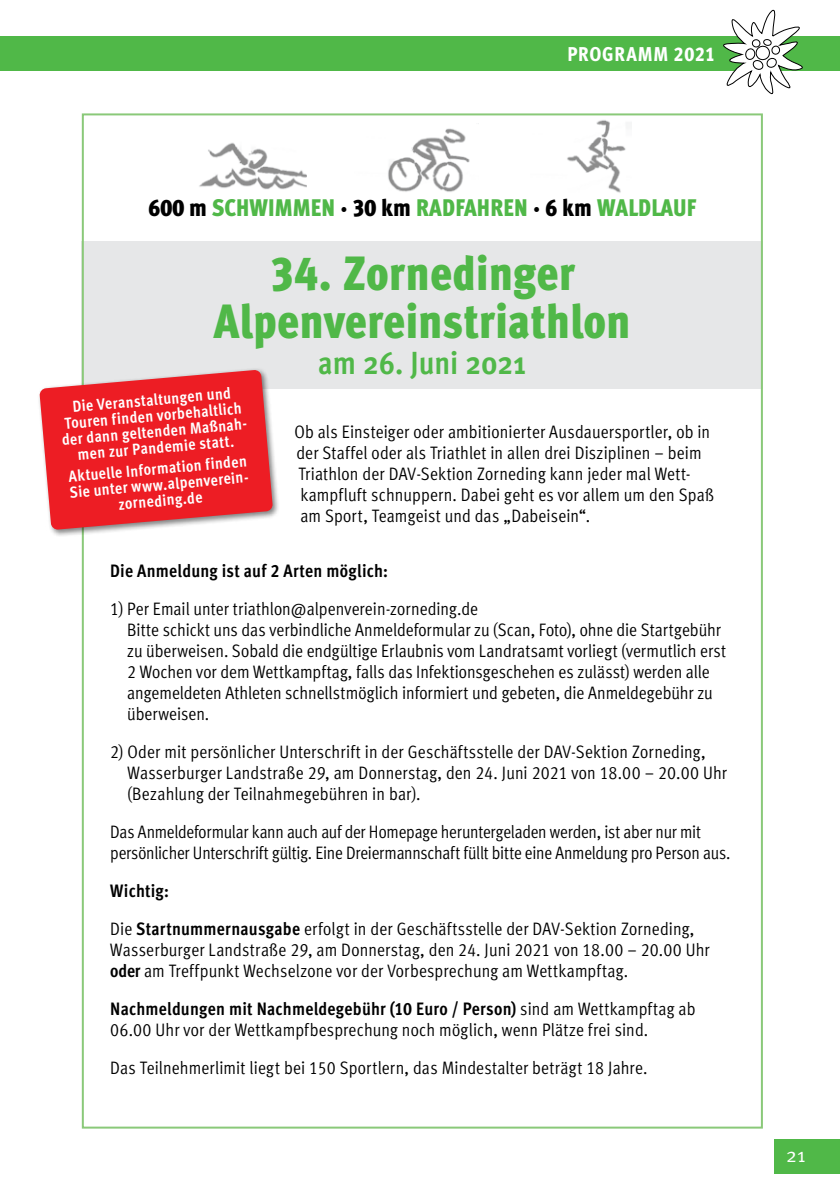
<style>
.page{position:relative;width:840px;height:1191px;background:#fff}
.page>*{position:absolute;margin:0;border:0;box-sizing:border-box;transform-origin:0 0}
.t1{font:48px/48px "Meta Cond Black LF";color:#50b848;text-align:center}
.t2{font:700 32px "Meta Cond";letter-spacing:-.005em;color:#50b848}
.t3{font:24px "Meta Cond Black LF";letter-spacing:.005em;color:#50b848}
.t4{font:20px "Meta Cond Extra Bold LF";letter-spacing:.035em;color:#fff}
.t5{font:20px "Meta Normal Caps";color:#fff}
.t6{font:18px/21px "Meta Cond Normal LF";letter-spacing:.005em;color:#000}
.t7{font:18px/21px "Meta Cond Normal LF";letter-spacing:-.015em;color:#000}
.t8{font:18px "Meta Cond Bold LF";letter-spacing:.01em;color:#000}
.t9{font:16px/16px "Meta Cond Bold LF";color:#fff;text-align:center}
.s1{color:#000}
.s2{font-family:"Meta Cond Bold LF"}
.s3{font-family:"Meta Cond Normal LF"}
</style>
<div class="page">
<div style="left:774px;top:1140px;width:65px;height:34px;background:#50b848"></div>
<div style="left:0;top:37px;width:839px;height:34px;background:#50b848"></div>
<svg style="left:720px;top:9px;width:87px;height:86px"></svg>
<div style="left:82px;top:241px;width:680px;height:147px;background:#e6e7e8"></div>
<img style="left:199px;top:142px;width:107px;height:48px">
<img style="left:388px;top:128px;width:82px;height:64px">
<img style="left:567px;top:120px;width:59px;height:73px">
<div style="left:37px;top:367px;width:243px;height:170px;background:#000;opacity:.5"></div>
<svg style="left:39px;top:370px;width:234px;height:160px;background:#eb3d43"></svg>
<p class="t4" style="left:567px;top:42px;width:149px">PROGRAMM 2021</p>
<h3 class="t3" style="left:148px;top:193px;width:549px"><span class="s1">600 m</span> SCHWIMMEN <span class="s1">· 30 km</span> RADFAHREN <span class="s1">· 6 km</span> WALDLAUF</h3>
<h1 class="t1" style="left:214px;top:249px;width:418px">34. Zornedinger<br>Alpenvereinstriathlon</h1>
<h2 class="t2" style="left:318px;top:344px;width:209px">am 26. Juni 2021</h2>
<p class="t9" style="left:58px;top:400px;width:187px;rotate:-5deg">Die Veranstaltungen und<br>Touren finden vorbehaltlich der dann geltenden Maßnah&shy;men zur Pandemie statt.</p>
<p class="t9" style="left:68px;top:468px;width:184px;rotate:-5deg">Aktuelle Information finden<br>Sie unter www.alpenverein&shy;zorneding.de</p>
<p class="t6" style="left:294px;top:421px;width:421px">Ob als Einsteiger oder ambitionierter Ausdauersportler, ob in der Staffel oder als Triathlet in allen drei Disziplinen – beim Triathlon der DAV-Sektion Zorneding kann jeder mal Wett&shy;kampfluft schnuppern. Dabei geht es vor allem um den Spaß am Sport, Teamgeist und das „Dabeisein“.</p>
<p class="t8" style="left:110px;top:560px;width:279px">Die Anmeldung ist auf 2 Arten möglich:</p>
<p class="t6" style="left:127px;top:598px;width:600px;text-indent:-17px">1) Per Email unter triathlon@alpenverein-zorneding.de<br>Bitte schickt uns das verbindliche Anmeldeformular zu (Scan, Foto), ohne die Startgebühr zu überweisen. Sobald die endgültige Erlaubnis vom Landratsamt vorliegt (vermutlich erst 2 Wochen vor dem Wettkampftag, falls das Infektionsgeschehen es zulässt) werden alle angemeldeten Athleten schnellstmöglich informiert und gebeten, die Anmeldegebühr zu überweisen.</p>
<p class="t6" style="left:127px;top:741px;width:601px;text-indent:-17px">2) Oder mit persönlicher Unterschrift in der Geschäftsstelle der DAV-Sektion Zorneding,<br>Wasserburger Landstraße 29, am Donnerstag, den 24. Juni 2021 von 18.00 – 20.00 Uhr (Bezahlung der Teilnahmegebühren in bar).</p>
<p class="t7" style="left:110px;top:821px;width:621px">Das Anmeldeformular kann auch auf der Homepage heruntergeladen werden, ist aber nur mit persönlicher Unterschrift gültig. Eine Dreiermannschaft füllt bitte eine Anmeldung pro Person aus.</p>
<p class="t8" style="left:110px;top:880px;width:60px">Wichtig:</p>
<p class="t6" style="left:110px;top:918px;width:601px">Die <span class="s2">Startnummernausgabe</span> erfolgt in der Geschäftsstelle der DAV-Sektion Zorneding,<br>Wasserburger Landstraße 29, am Donnerstag, den 24. Juni 2021 von 18.00 – 20.00 Uhr <span class="s2">oder</span> am Treffpunkt Wechselzone vor der Vorbesprechung am Wettkampftag.</p>
<p class="t8" style="left:110px;top:998px;width:586px">Nachmeldungen mit Nachmeldegebühr (10 Euro / Person) <span class="s3">sind am Wettkampftag ab</span></p>
<p class="t6" style="left:110px;top:1011px;width:539px;line-height:38px">06.00 Uhr vor der Wettkampfbesprechung noch möglich, wenn Plätze frei sind.<br>Das Teilnehmerlimit liegt bei 150 Sportlern, das Mindestalter beträgt 18 Jahre.</p>
<p class="t5" style="left:785px;top:1143px;width:21px">21</p>
</div>
